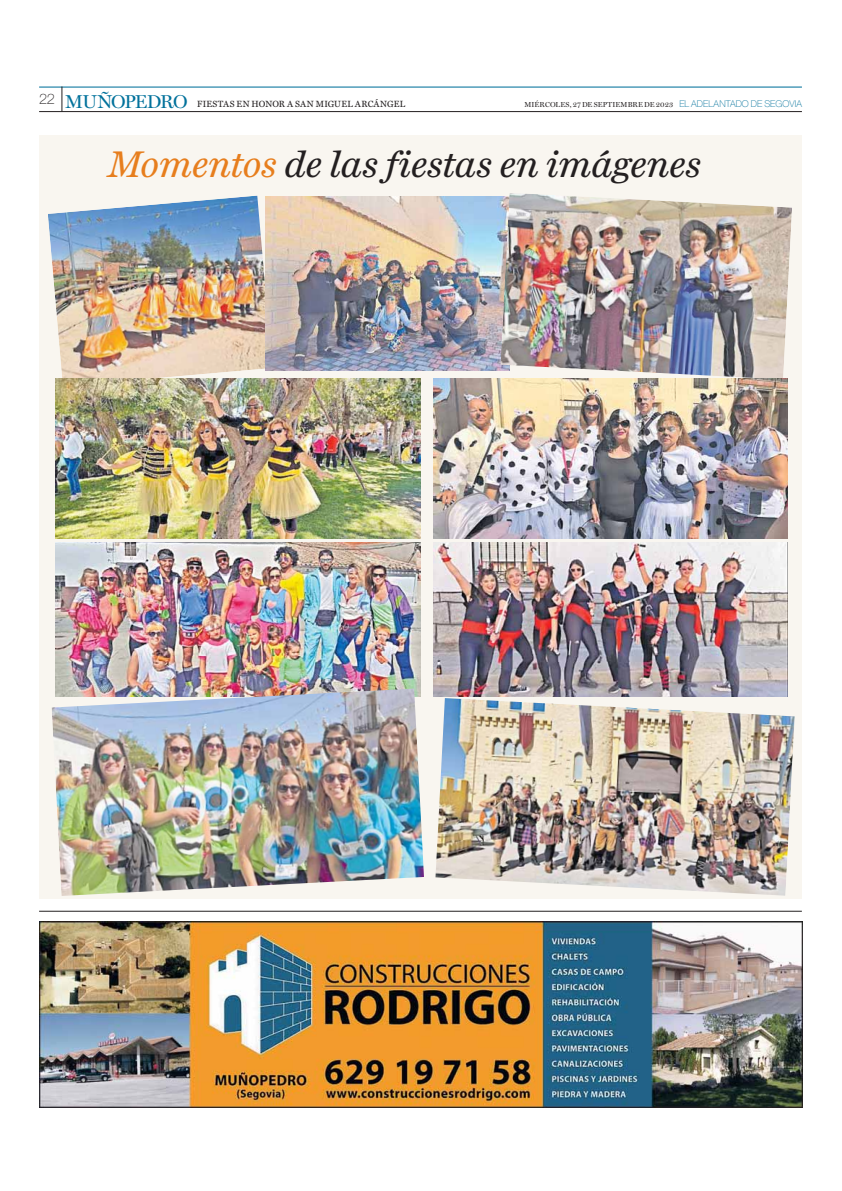
<style>
.page{position:relative;width:842px;height:1191px;background:#fff}
.page>*{position:absolute;margin:0;border:0;box-sizing:border-box;transform-origin:0 0}
.t1{font:italic 34.4px "News Miller";color:#231f20}
.t2{font:500 18.8px "Miller";letter-spacing:-.045em;color:#00719b}
.t3{font:8.3px "News Miller";letter-spacing:.03em;color:#231f20}
.t4{font:500 7.3px "Miller";letter-spacing:.015em;color:#231f20}
.s1{font-family:"Helvetica Neue LT Std";font-weight:100;font-size:9.4px;color:#00719b}
.s2{color:#e77e1d}
</style>
<div class="page">
<hr style="left:39px;top:911px;width:763px;height:1px;background:#231f20">
<div style="left:39px;top:135px;width:763px;height:764px;background:#f9f6f0"></div>
<hr style="left:39px;top:87px;width:763px;height:1px;background:#00719b">
<hr style="left:39px;top:111px;width:763px;height:1px;background:#231f20">
<svg style="left:62px;top:87px;width:1px;height:25px"></svg>
<img style="left:48px;top:196px;width:224px;height:183px">
<img style="left:266px;top:197px;width:234px;height:173px">
<img style="left:500px;top:193px;width:292px;height:186px">
<img style="left:55px;top:379px;width:366px;height:159px">
<img style="left:434px;top:379px;width:353px;height:159px">
<img style="left:55px;top:542px;width:365px;height:147px">
<img style="left:434px;top:542px;width:353px;height:155px">
<img style="left:435px;top:698px;width:360px;height:198px">
<img style="left:52px;top:689px;width:372px;height:207px">
<img style="left:40px;top:922px;width:762px;height:186px">
<h2 class="t2" style="left:39px;top:94px;width:150px"><sup>22</sup> MUÑOPEDRO</h2>
<p class="t3" style="left:197px;top:100px;width:210px">FIESTAS EN HONOR A SAN MIGUEL ARCÁNGEL</p>
<p class="t4" style="left:524px;top:102px;width:279px">MIÉRCOLES, 27 DE SEPTIEMBRE DE 2023 <span class="s1">EL ADELANTADO DE SEGOVIA</span></p>
<h1 class="t1" style="left:108px;top:150px;width:594px"><span class="s2">Momentos</span> de las fiestas en imágenes</h1>
</div>
